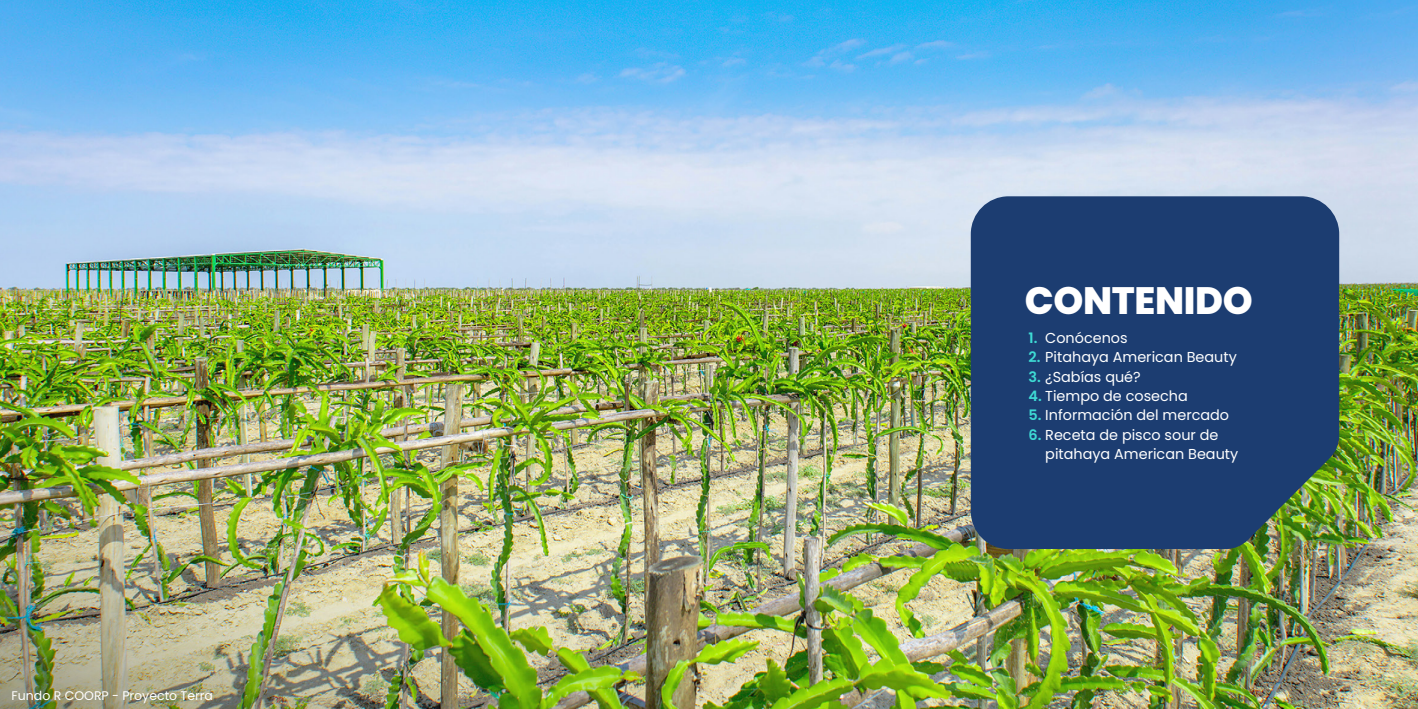
<style>
.page{position:relative;width:1418px;height:709px;background:#fff}
.page>*{position:absolute;margin:0;border:0;box-sizing:border-box;transform-origin:0 0}
.t1{font:800 38.12px "Poppins";letter-spacing:-.01em;color:#fff}
.t2{font:14.38px/19.4px "Poppins";color:#fff}
.t3{font:600 14.38px "Poppins";color:#3edad4}
.t4{font:12.5px "Poppins";color:#fff}
.s1{font-weight:600;color:#3edad4}
</style>
<div class="page">
<img style="left:0;top:0;width:1417px;height:709px">
<div style="left:970px;top:196px;width:369px;height:353px;background:#1c3d71"></div>
<p class="t4" style="left:12px;top:688px;width:203px">Fundo R COORP - Proyecto Terra</p>
<h1 class="t1" style="left:1024px;top:279px;width:229px">CONTENIDO</h1>
<p class="t3" style="left:1028px;top:329px;width:10px">1.</p>
<p class="t2" style="left:1045px;top:328px;width:84px">Conócenos</p>
<p class="t2" style="left:1028px;top:347px;width:210px"><span class="s1">2.</span> Pitahaya American Beauty</p>
<p class="t2" style="left:1028px;top:367px;width:114px"><span class="s1">3.</span> ¿Sabías qué?</p>
<p class="t2" style="left:1028px;top:386px;width:161px"><span class="s1">4.</span> Tiempo de cosecha</p>
<p class="t2" style="left:1028px;top:405px;width:202px"><span class="s1">5.</span> Información del mercado</p>
<p class="t2" style="left:1045px;top:425px;width:194px;text-indent:-17px"><span class="s1">6.</span> Receta de pisco sour de pitahaya American Beauty</p>
</div>
